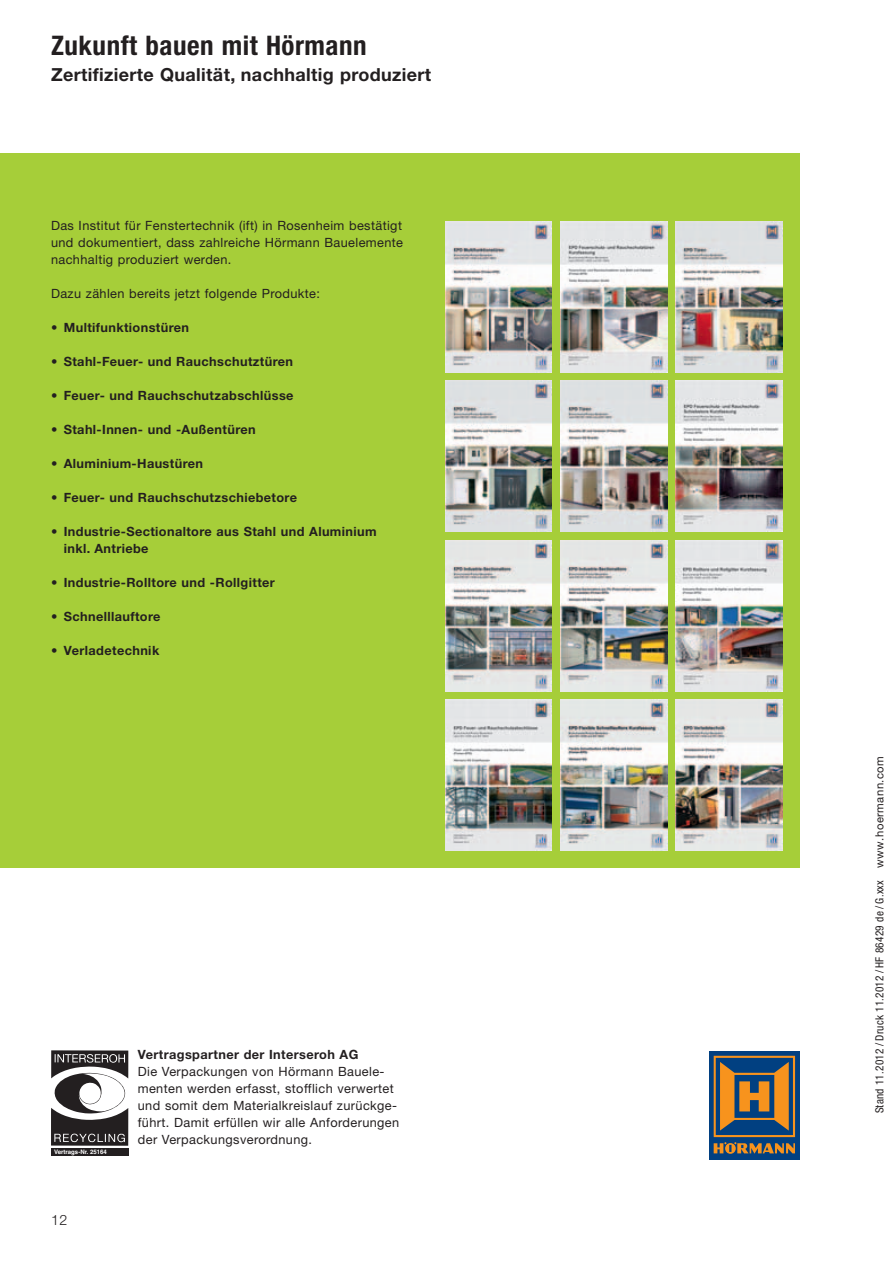
<style>
.page{position:relative;width:893px;height:1263px;background:#fff}
.page>*{position:absolute;margin:0;border:0;box-sizing:border-box;transform-origin:0 0}
.t1{font:700 condensed 27px "Hoermann Helvetica Neue";letter-spacing:.02em;color:#231f20}
.t2{font:700 18px "Hoermann Helvetica Neue";letter-spacing:.02em;color:#231f20}
.t3{font:300 14.25px "Hoermann Helvetica Neue";color:#231f20}
.t4{font:12.75px/17px "Hoermann Helvetica Neue Rm";letter-spacing:.03em;color:#231f20;text-align:justify}
.t5{font:700 12.75px/17px "Hoermann Helvetica Neue";letter-spacing:.03em;color:#231f20}
.t6{font:condensed 11.25px "Hoermann Helvetica Neue";letter-spacing:.02em;color:#231f20}
.t7{font:700 6.15px "Helvetica";color:#fff}
.s1{font-family:"Hoermann Helvetica Neue Rm";font-stretch:normal}
</style>
<div class="page">
<div style="left:0;top:153px;width:799px;height:714px;background:#a6ce39"></div>
<div style="left:51px;top:1050px;width:78px;height:107px;background:linear-gradient(to right,#fff,#fff)"></div>
<svg style="left:51px;top:1050px;width:77px;height:96px"></svg>
<div style="left:51px;top:1148px;width:77px;height:7px;background:#231f20"></div>
<img style="left:676px;top:699px;width:106px;height:151px">
<img style="left:560px;top:381px;width:107px;height:151px">
<img style="left:560px;top:221px;width:107px;height:151px">
<img style="left:445px;top:540px;width:107px;height:151px">
<img style="left:445px;top:699px;width:107px;height:151px">
<img style="left:445px;top:221px;width:107px;height:151px">
<img style="left:676px;top:221px;width:106px;height:151px">
<img style="left:560px;top:540px;width:107px;height:151px">
<img style="left:676px;top:540px;width:106px;height:151px">
<img style="left:445px;top:381px;width:107px;height:151px">
<img style="left:676px;top:381px;width:106px;height:151px">
<img style="left:560px;top:699px;width:107px;height:151px">
<svg style="left:709px;top:1051px;width:91px;height:109px;background:#5d5f5b"></svg>
<h1 class="t1" style="left:51px;top:27px;width:317px">Zukunft bauen mit Hörmann</h1>
<h2 class="t2" style="left:51px;top:62px;width:382px">Zertifizierte Qualität, nachhaltig produziert</h2>
<p class="t4" style="left:51px;top:216px;width:354px">Das Institut für Fenstertechnik (ift) in Rosenheim bestätigt und dokumentiert, dass zahlreiche Hörmann Bauelemente nachhaltig produziert werden.</p>
<p class="t4" style="left:51px;top:284px;width:270px">Dazu zählen bereits jetzt folgende Produkte:</p>
<p class="t5" style="left:51px;top:318px;width:140px">• Multifunktionstüren</p>
<p class="t5" style="left:51px;top:352px;width:244px">• Stahl-Feuer- und Rauchschutztüren</p>
<p class="t5" style="left:51px;top:386px;width:244px">• Feuer- und Rauchschutzabschlüsse</p>
<p class="t5" style="left:51px;top:420px;width:206px">• Stahl-Innen- und -Außentüren</p>
<p class="t5" style="left:51px;top:454px;width:154px">• Aluminium-Haustüren</p>
<p class="t5" style="left:51px;top:488px;width:248px">• Feuer- und Rauchschutzschiebetore</p>
<p class="t5" style="left:64px;top:522px;width:314px;text-indent:-13px">• Industrie-Sectionaltore aus Stahl und Aluminium inkl. Antriebe</p>
<p class="t5" style="left:51px;top:573px;width:225px">• Industrie-Rolltore und -Rollgitter</p>
<p class="t5" style="left:51px;top:607px;width:111px">• Schnelllauftore</p>
<p class="t5" style="left:51px;top:641px;width:110px">• Verladetechnik</p>
<p class="t7" style="left:54px;top:1147px;width:54px">Vertrags-Nr. 25164</p>
<p class="t3" style="left:51px;top:1209px;width:18px">12</p>
<p class="t5" style="left:138px;top:1045px;width:222px">Vertragspartner der Interseroh AG</p>
<p class="t4" style="left:138px;top:1062px;width:263px;text-align:left">Die Verpackungen von Hörmann Bauele&shy;menten werden erfasst, stofflich verwertet und somit dem Materialkreislauf zurückge&shy;führt. Damit erfüllen wir alle Anforderungen der Verpackungsverordnung.</p>
<p class="t6" style="left:872px;top:1113px;width:359px;rotate:-90deg">Stand 11.2012 / Druck 11.2012 / HF 86429 de / G.xxx <span class="s1">www.hoermann.com</span></p>
</div>
